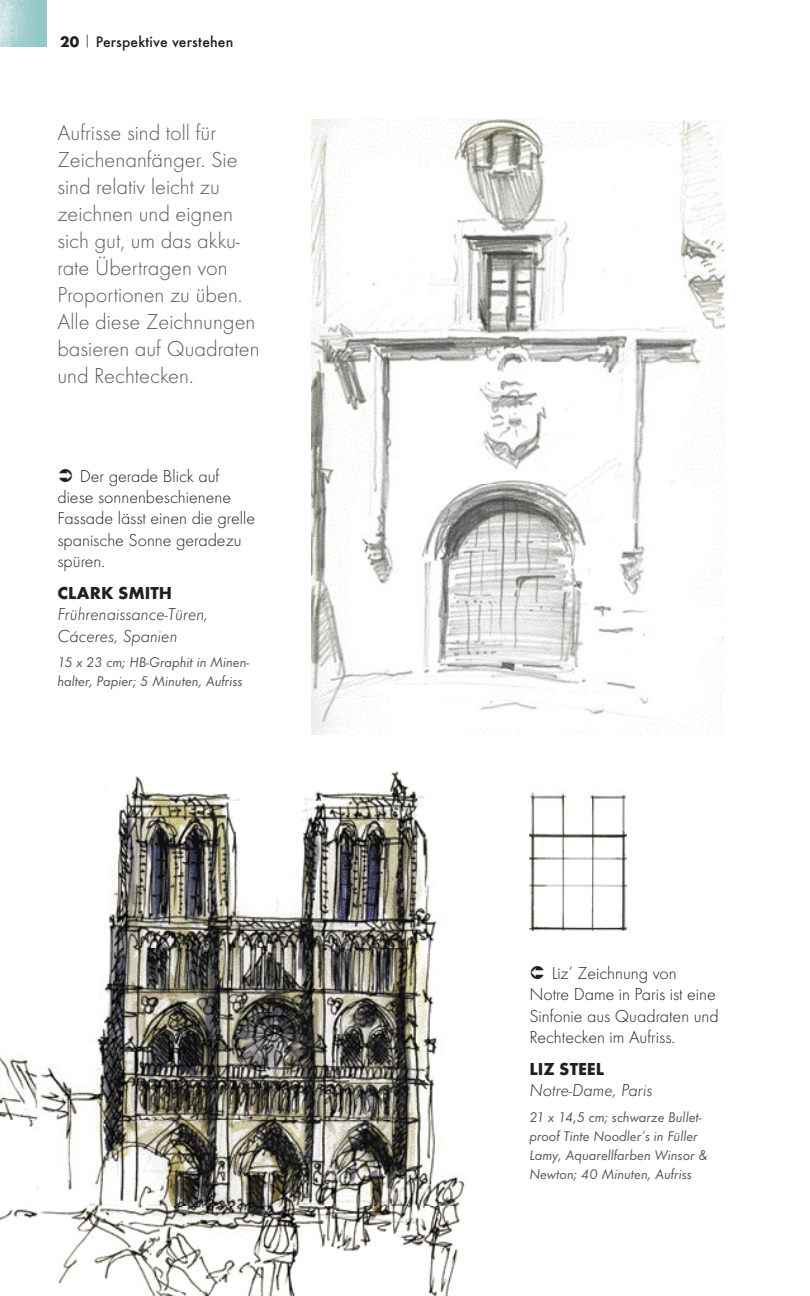
<style>
.page{position:relative;width:810px;height:1296px;background:#fff}
.page>*{position:absolute;margin:0;border:0;box-sizing:border-box;transform-origin:0 0}
.BODY_TEXT{font:300 22.5px/27px "Futura T";color:#57585a}
.t1{font:300 18px/21.4px "Futura T";color:#231f20}
.Caption_Txt_Italic{font:italic 300 18px/21.4px "Futura T";color:#231f20}
.Caption_name_head{font:700 18px "Futura T";color:#231f20}
.RUNNING_HEAD{font:500 15.75px "Futura T";letter-spacing:.01em;color:#231f20}
.Caption_spec_Txt{font:italic 14.62px/19.1px "Futura T";color:#57585a}
.s1{font-weight:700}
.s2{font-weight:300}
</style>
<div class="page">
<img style="left:0;top:0;width:47px;height:47px">
<img style="left:312px;top:119px;width:413px;height:615px">
<img style="left:0;top:771px;width:465px;height:525px">
<img style="left:529px;top:792px;width:98px;height:138px">
<p class="RUNNING_HEAD" style="left:60px;top:32px;width:175px"><span class="s1">20</span> <span class="s2">|</span> Perspektive verstehen</p>
<p class="BODY_TEXT" style="left:57px;top:119px;width:204px">Aufrisse sind toll für<br>Zeichenanfänger. Sie sind relativ leicht zu zeichnen und eignen sich gut, um das akku&shy;rate Übertragen von<br>Proportionen zu üben.<br>Alle diese Zeichnungen basieren auf Quadraten und Rechtecken.</p>
<p class="t1" style="left:57px;top:465px;width:199px;text-indent:22px">Der gerade Blick auf diese sonnenbeschienene<br>Fassade lässt einen die grelle spanische Sonne geradezu spüren.</p>
<p class="Caption_name_head" style="left:57px;top:582px;width:116px">CLARK SMITH</p>
<p class="Caption_Txt_Italic" style="left:57px;top:603px;width:152px">Frührenaissance-Türen,<br>Cáceres, Spanien</p>
<p class="Caption_spec_Txt" style="left:57px;top:653px;width:193px">15 x 23 cm; HB-Graphit in Minen&shy;halter, Papier; 5 Minuten, Aufriss</p>
<p class="t1" style="left:529px;top:962px;width:191px;text-indent:22px">Liz’ Zeichnung von<br>Notre Dame in Paris ist eine<br>Sinfonie aus Quadraten und<br>Rechtecken im Aufriss.</p>
<p class="Caption_name_head" style="left:529px;top:1058px;width:76px">LIZ STEEL</p>
<p class="Caption_Txt_Italic" style="left:529px;top:1079px;width:125px">Notre-Dame, Paris</p>
<p class="Caption_spec_Txt" style="left:529px;top:1107px;width:179px">21 x 14,5 cm; schwarze Bullet&shy;proof Tinte Noodler’s in Füller<br>Lamy, Aquarellfarben Winsor &amp;<br>Newton; 40 Minuten, Aufriss</p>
</div>
